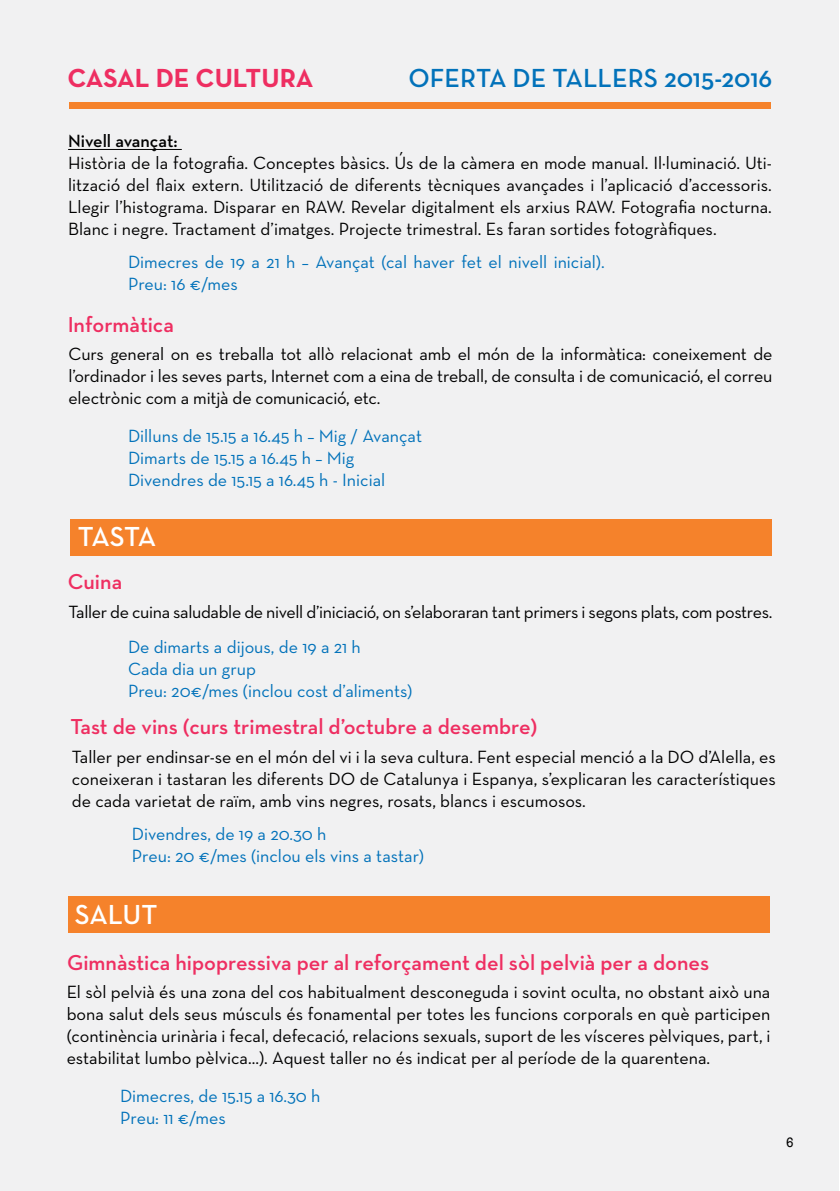
<style>
.page{position:relative;width:840px;height:1191px;background:#fff}
.page>*{position:absolute;margin:0;border:0;box-sizing:border-box;transform-origin:0 0}
.t1{font:600 28px "Neutra Text";letter-spacing:-.02em;color:#fff}
.t2{font:600 26.6px "Neutra Text";color:#0272ba}
.t3{font:700 26.6px "Neutra Text";color:#ee2e61}
.t4{font:600 22px "Neutra Text";color:#ee2e61}
.t5{font:18px/22px "Neutra Text";letter-spacing:-.01em;color:#000;text-align:justify}
.t6{font:18px/22px "Neutra Text";color:#0272ba}
.t7{font:600 18px "Neutra Text";color:#000}
.t8{font:14px "Rockwell";color:#000}
</style>
<div class="page">
<div style="left:0;top:1px;width:838px;height:1190px;background:#f1f1f2"></div>
<hr style="left:68px;top:149px;width:114px;height:1px;background:#000">
<div style="left:69px;top:103px;width:701px;height:6px;background:#f5822b"></div>
<div style="left:70px;top:519px;width:701px;height:36px;background:#f5822b"></div>
<div style="left:68px;top:896px;width:701px;height:36px;background:#f5822b"></div>
<h2 class="t3" style="left:68px;top:62px;width:247px">CASAL DE CULTURA</h2>
<h2 class="t2" style="left:408px;top:62px;width:365px">OFERTA DE TALLERS 2015-2016</h2>
<p class="t7" style="left:68px;top:130px;width:111px">Nivell avançat:</p>
<p class="t5" style="left:68px;top:152px;width:705px">Història de la fotografia. Conceptes bàsics. Ús de la càmera en mode manual. Il·luminació. Uti&shy;lització del flaix extern. Utilització de diferents tècniques avançades i l’aplicació d’accessoris.<br>Llegir l’histograma. Disparar en RAW. Revelar digitalment els arxius RAW. Fotografia nocturna.<br>Blanc i negre. Tractament d’imatges. Projecte trimestral. Es faran sortides fotogràfiques.</p>
<p class="t6" style="left:128px;top:250px;width:478px">Dimecres de 19 a 21 h – Avançat (cal haver fet el nivell inicial).<br>Preu: 16 €/mes</p>
<p class="t4" style="left:68px;top:311px;width:108px">Informàtica</p>
<p class="t5" style="left:68px;top:342px;width:705px">Curs general on es treballa tot allò relacionat amb el món de la informàtica: coneixement de l’ordinador i les seves parts, Internet com a eina de treball, de consulta i de comunicació, el correu electrònic com a mitjà de comunicació, etc.</p>
<p class="t6" style="left:128px;top:425px;width:295px">Dilluns de 15.15 a 16.45 h – Mig / Avançat<br>Dimarts de 15.15 a 16.45 h – Mig<br>Divendres de 15.15 a 16.45 h - Inicial</p>
<h1 class="t1" style="left:78px;top:519px;width:80px">TASTA</h1>
<p class="t4" style="left:68px;top:568px;width:56px">Cuina</p>
<p class="t5" style="left:68px;top:600px;width:705px">Taller de cuina saludable de nivell d’iniciació, on s’elaboraran tant primers i segons plats, com postres.</p>
<p class="t6" style="left:128px;top:635px;width:286px">De dimarts a dijous, de 19 a 21 h<br>Cada dia un grup<br>Preu: 20€/mes (inclou cost d’aliments)</p>
<p class="t4" style="left:70px;top:713px;width:468px">Tast de vins (curs trimestral d’octubre a desembre)</p>
<p class="t5" style="left:72px;top:745px;width:705px">Taller per endinsar-se en el món del vi i la seva cultura. Fent especial menció a la DO d’Alella, es coneixeran i tastaran les diferents DO de Catalunya i Espanya, s’explicaran les característiques de cada varietat de raïm, amb vins negres, rosats, blancs i escumosos.</p>
<p class="t6" style="left:132px;top:822px;width:293px">Divendres, de 19 a 20.30 h<br>Preu: 20 €/mes (inclou els vins a tastar)</p>
<h1 class="t1" style="left:75px;top:897px;width:84px">SALUT</h1>
<p class="t4" style="left:67px;top:949px;width:643px">Gimnàstica hipopressiva per al reforçament del sòl pelvià per a dones</p>
<p class="t5" style="left:67px;top:980px;width:705px">El sòl pelvià és una zona del cos habitualment desconeguda i sovint oculta, no obstant això una bona salut dels seus músculs és fonamental per totes les funcions corporals en què participen (continència urinària i fecal, defecació, relacions sexuals, suport de les vísceres pèlviques, part, i estabilitat lumbo pèlvica...). Aquest taller no és indicat per al període de la quarentena.</p>
<p class="t6" style="left:120px;top:1084px;width:202px">Dimecres, de 15.15 a 16.30 h<br>Preu: 11 €/mes</p>
<p class="t8" style="left:785px;top:1133px;width:9px">6</p>
</div>
